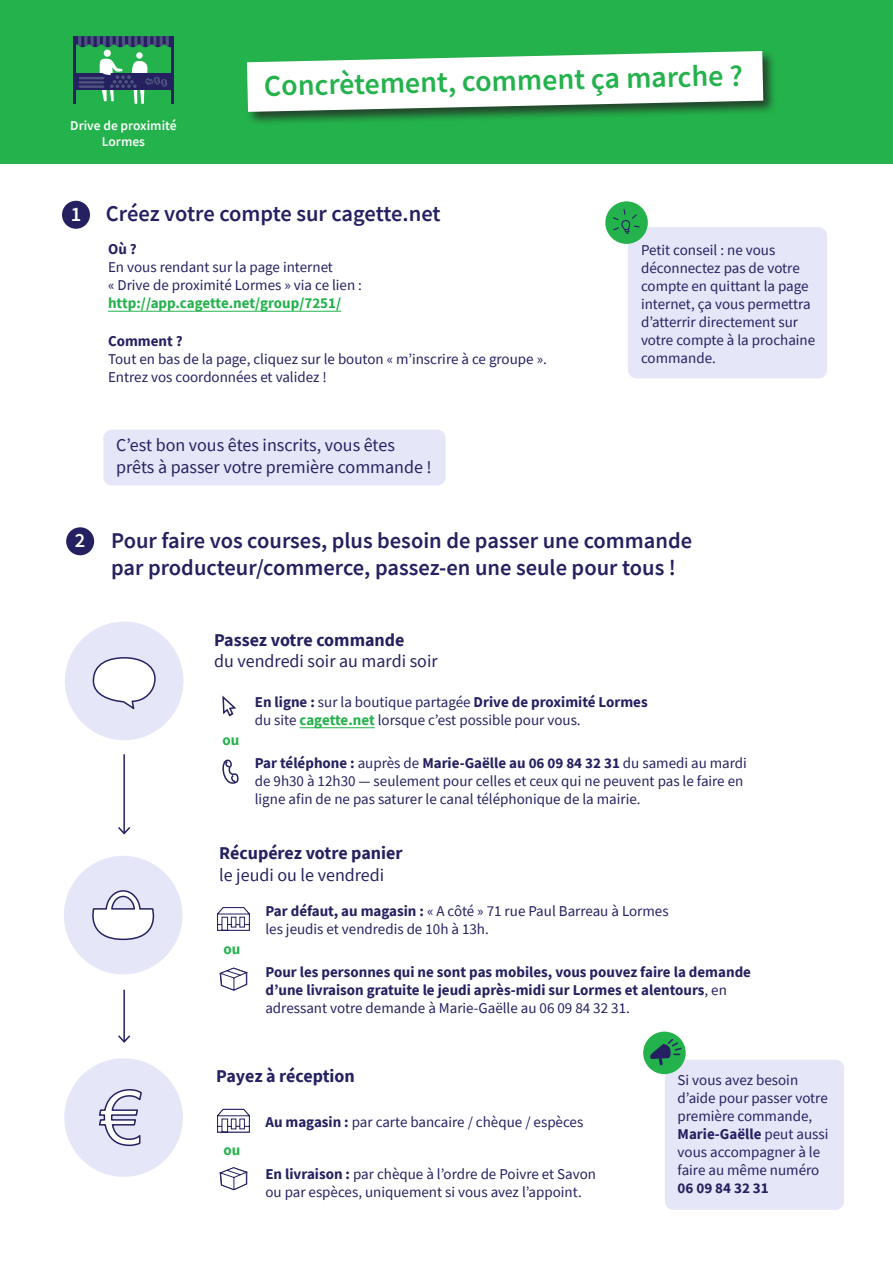
<style>
.page{position:relative;width:893px;height:1263px;background:#fff}
.page>*{position:absolute;margin:0;border:0;box-sizing:border-box;transform-origin:0 0}
.t1{font:600 30px "Source Sans Pro";color:#23b24b}
.t2{font:600 22.5px/27px "Source Sans Pro";color:#252161}
.t3{font:600 20.55px "Source Sans Pro";color:#fff}
.t4{font:18px/21.6px "Source Sans Pro";color:#252161}
.t5{font:700 18px "Source Sans Pro";color:#252161}
.t6{font:15px/18px "Source Sans Pro";color:#252161}
.t7{font:700 15px/18px "Source Sans Pro";color:#252161}
.t8{font:700 15px "Source Sans Pro";color:#23b24b}
.t9{font:600 13.5px "Source Sans Pro";color:#fff}
.s1{font-weight:700}
.s2{font-weight:700;color:#23b24b}
.s3{font-weight:400}
</style>
<div class="page">
<div style="left:0;top:0;width:893px;height:164px;background:#23b24b"></div>
<div style="left:665px;top:1060px;width:179px;height:150px;background:#e5e6f8;border-radius:9px"></div>
<div style="left:628px;top:227px;width:199px;height:151px;background:#e5e6f8;border-radius:9px"></div>
<div style="left:103px;top:430px;width:343px;height:56px;background:#e5e6f8;border-radius:9px"></div>
<div style="left:62px;top:201px;width:28px;height:28px;background:#252161;border-radius:50%"></div>
<div style="left:66px;top:527px;width:28px;height:28px;background:#252161;border-radius:50%"></div>
<div style="left:245px;top:49px;width:532px;height:77px;background:#231f20;opacity:.75"></div>
<svg style="left:247px;top:51px;width:516px;height:61px;background:#d5e8da"></svg>
<hr style="left:108px;top:311px;width:233px;height:1px;background:#23b24b">
<div style="left:64px;top:856px;width:118px;height:118px;background:#e5e6f8;border-radius:50%"></div>
<div style="left:65px;top:622px;width:118px;height:118px;background:#e5e6f8;border-radius:50%"></div>
<svg style="left:92px;top:657px;width:64px;height:53px"></svg>
<div style="left:64px;top:1058px;width:119px;height:119px;background:#e5e6f8;border-radius:50%"></div>
<svg style="left:99px;top:1089px;width:43px;height:58px"></svg>
<svg style="left:92px;top:890px;width:63px;height:51px"></svg>
<hr style="left:123px;top:990px;width:2px;height:52px;background:#252161">
<svg style="left:118px;top:1034px;width:13px;height:9px"></svg>
<hr style="left:123px;top:754px;width:2px;height:79px;background:#252161">
<svg style="left:118px;top:825px;width:13px;height:10px"></svg>
<div style="left:605px;top:201px;width:43px;height:43px;background:#23b24b;border-radius:50%"></div>
<svg style="left:613px;top:209px;width:27px;height:25px"></svg>
<svg style="left:222px;top:759px;width:17px;height:25px"></svg>
<svg style="left:222px;top:695px;width:15px;height:22px"></svg>
<hr style="left:300px;top:727px;width:75px;height:1px;background:#23b24b">
<svg style="left:219px;top:967px;width:29px;height:24px"></svg>
<svg style="left:219px;top:1167px;width:29px;height:24px"></svg>
<svg style="left:217px;top:907px;width:33px;height:24px"></svg>
<svg style="left:217px;top:1108px;width:33px;height:25px"></svg>
<div style="left:643px;top:1031px;width:43px;height:43px;background:#23b24b;border-radius:50%"></div>
<svg style="left:650px;top:1037px;width:33px;height:30px"></svg>
<svg style="left:136px;top:52px;width:7px;height:7px"></svg>
<div style="left:104px;top:50px;width:7px;height:7px;background:#fff;border-radius:50%"></div>
<div style="left:73px;top:74px;width:100px;height:16px;background:#252161"></div>
<svg style="left:75px;top:36px;width:97px;height:11px"></svg>
<svg style="left:79px;top:58px;width:89px;height:46px"></svg>
<hr style="left:73px;top:36px;width:2px;height:68px;background:#252161">
<hr style="left:172px;top:36px;width:2px;height:68px;background:#252161">
<p class="t9" style="left:70px;top:117px;width:108px">Drive de proximité</p>
<p class="t9" style="left:102px;top:133px;width:45px">Lormes</p>
<p class="t1" style="left:264px;top:65px;width:480px;rotate:-1deg">Concrètement, comment ça marche ?</p>
<p class="t3" style="left:71px;top:200px;width:12px">1</p>
<p class="t3" style="left:75px;top:527px;width:12px">2</p>
<p class="t2" style="left:106px;top:200px;width:336px">Créez votre compte sur cagette.net</p>
<p class="t7" style="left:108px;top:240px;width:30px">Où ?</p>
<p class="t6" style="left:108px;top:258px;width:255px">En vous rendant sur la page internet<br>« Drive de proximité Lormes » via ce lien :</p>
<p class="t8" style="left:108px;top:293px;width:235px">http://app.cagette.net/group/7251/</p>
<p class="t7" style="left:108px;top:332px;width:76px">Comment ?</p>
<p class="t6" style="left:108px;top:350px;width:440px">Tout en bas de la page, cliquez sur le bouton « m’inscrire à ce groupe ».</p>
<p class="t6" style="left:108px;top:368px;width:220px">Entrez vos coordonnées et validez !</p>
<p class="t4" style="left:116px;top:434px;width:317px">C’est bon vous êtes inscrits, vous êtes prêts à passer votre première commande !</p>
<p class="t6" style="left:641px;top:241px;width:176px">Petit conseil : ne vous déconnectez pas de votre compte en quittant la page internet, ça vous permettra d’atterrir directement sur votre compte à la prochaine commande.</p>
<p class="t2" style="left:111px;top:526px;width:582px">Pour faire vos courses, plus besoin de passer une commande par producteur/commerce, passez-en une seule pour tous !</p>
<p class="t5" style="left:214px;top:627px;width:192px">Passez votre commande</p>
<p class="t4" style="left:214px;top:650px;width:225px">du vendredi soir au mardi soir</p>
<p class="t8" style="left:223px;top:730px;width:18px">ou</p>
<p class="t6" style="left:255px;top:693px;width:394px"><span class="s1">En ligne :</span> sur la boutique partagée <span class="s1">Drive de proximité Lormes </span>du site <span class="s2">cagette.net</span> lorsque c’est possible pour vous.</p>
<p class="t6" style="left:255px;top:754px;width:494px"><span class="s1">Par téléphone :</span> auprès de <span class="s1">Marie-Gaëlle au 06 09 84 32 31</span> du samedi au mardi de 9h30 à 12h30 — seulement pour celles et ceux qui ne peuvent pas le faire en ligne afin de ne pas saturer le canal téléphonique de la mairie.</p>
<p class="t5" style="left:219px;top:841px;width:185px">Récupérez votre panier</p>
<p class="t4" style="left:219px;top:864px;width:167px">le jeudi ou le vendredi</p>
<p class="t8" style="left:224px;top:939px;width:18px">ou</p>
<p class="t6" style="left:265px;top:902px;width:405px"><span class="s1">Par défaut, au magasin :</span> « A côté » 71 rue Paul Barreau à Lormes les jeudis et vendredis de 10h à 13h.</p>
<p class="t7" style="left:265px;top:963px;width:487px">Pour les personnes qui ne sont pas mobiles, vous pouvez faire la demande d’une livraison gratuite le jeudi après-midi sur Lormes et alentours<span class="s3">, en adressant votre demande à Marie-Gaëlle au 06 09 84 32 31.</span></p>
<p class="t5" style="left:216px;top:1064px;width:140px">Payez à réception</p>
<p class="t8" style="left:224px;top:1140px;width:18px">ou</p>
<p class="t6" style="left:265px;top:1113px;width:319px"><span class="s1">Au magasin :</span> par carte bancaire / chèque / espèces</p>
<p class="t6" style="left:265px;top:1165px;width:332px"><span class="s1">En livraison :</span> par chèque à l’ordre de Poivre et Savon ou par espèces, uniquement si vous avez l’appoint.</p>
<p class="t6" style="left:678px;top:1071px;width:152px">Si vous avez besoin d’aide pour passer votre première commande,<br><span class="s1">Marie-Gaëlle</span> peut aussi vous accompagner à le faire au même numéro<br><span class="s1">06 09 84 32 31</span></p>
</div>
